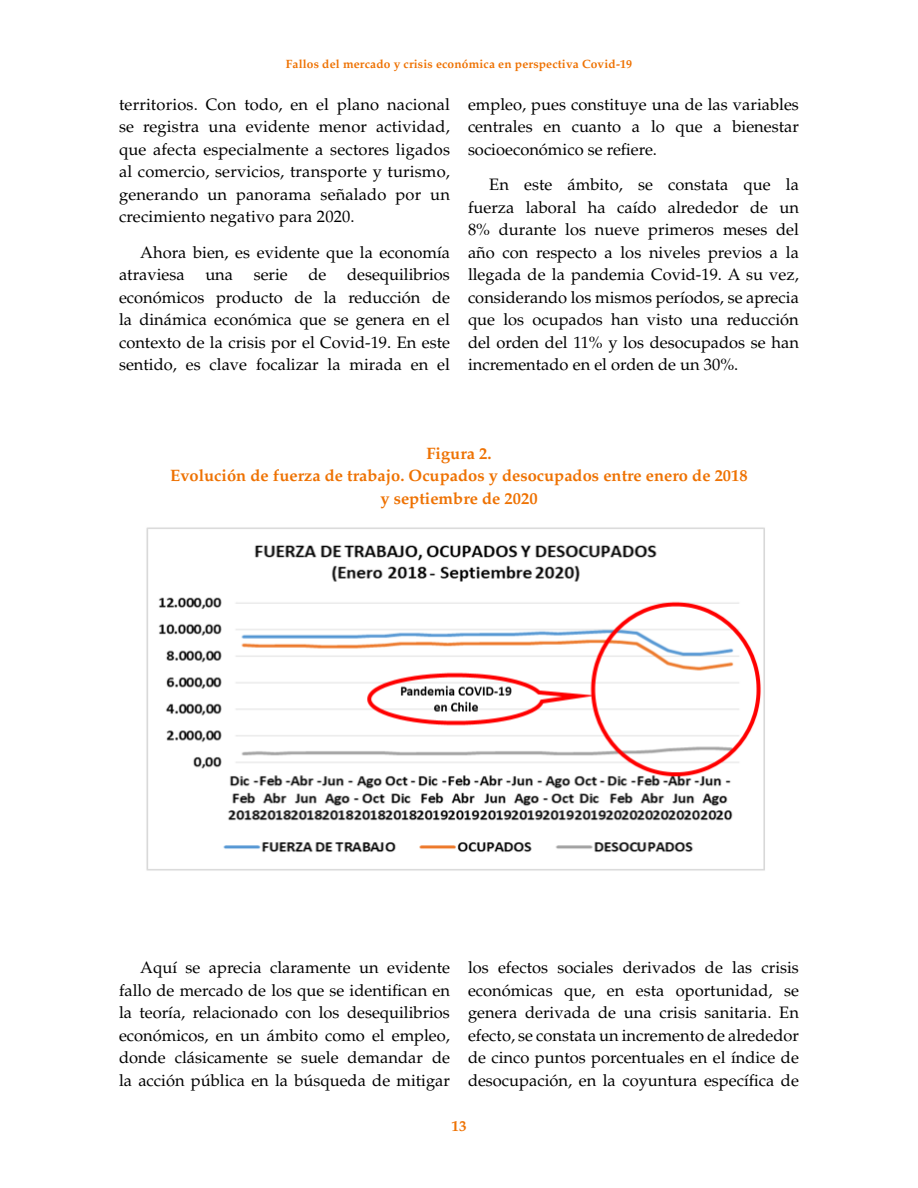
<style>
.page{position:relative;width:918px;height:1188px;background:#fff}
.page>*{position:absolute;margin:0;border:0;box-sizing:border-box;transform-origin:0 0}
.Texto{font:16.5px/22.5px "Palatino LT Std";color:#000;text-align:justify}
.Titulo_tabla_color_n{font:700 16.5px/22.5px "Palatino LT Std";color:#ee7203;text-align:center}
.t1{font:700 15px "Palatino LT Std";color:#ee7203}
.t2{font:700 12px "Palatino LT Std";letter-spacing:.01em;color:#ee7203}
</style>
<div class="page">
<img style="left:146px;top:527px;width:619px;height:344px">
<p class="t2" style="left:286px;top:57px;width:348px">Fallos del mercado y crisis económica en perspectiva Covid-19</p>
<p class="Texto" style="left:119px;top:93px;width:332px">territorios. Con todo, en el plano nacional se registra una evidente menor actividad, que afecta especialmente a sectores ligados al comercio, servicios, transporte y turismo, generando un panorama señalado por un crecimiento negativo para 2020.</p>
<p class="Texto" style="left:119px;top:241px;width:332px;text-indent:21px">Ahora bien, es evidente que la economía atraviesa una serie de desequilibrios económicos producto de la reducción de la dinámica económica que se genera en el contexto de la crisis por el Covid-19. En este sentido, es clave focalizar la mirada en el</p>
<p class="Texto" style="left:468px;top:93px;width:332px">empleo, pues constituye una de las variables centrales en cuanto a lo que a bienestar socioeconómico se refiere.</p>
<p class="Texto" style="left:468px;top:173px;width:332px;text-indent:21px">En este ámbito, se constata que la fuerza laboral ha caído alrededor de un 8% durante los nueve primeros meses del año con respecto a los niveles previos a la llegada de la pandemia Covid-19. A su vez, considerando los mismos períodos, se aprecia que los ocupados han visto una reducción del orden del 11% y los desocupados se han incrementado en el orden de un 30%.</p>
<p class="Titulo_tabla_color_n" style="left:170px;top:442px;width:579px">Figura 2.<br>Evolución de fuerza de trabajo. Ocupados y desocupados entre enero de 2018 y septiembre de 2020</p>
<p class="Texto" style="left:119px;top:957px;width:332px;text-indent:21px">Aquí se aprecia claramente un evidente fallo de mercado de los que se identifican en la teoría, relacionado con los desequilibrios económicos, en un ámbito como el empleo, donde clásicamente se suele demandar de la acción pública en la búsqueda de mitigar</p>
<p class="Texto" style="left:468px;top:957px;width:332px">los efectos sociales derivados de las crisis económicas que, en esta oportunidad, se genera derivada de una crisis sanitaria. En efecto, se constata un incremento de alrededor de cinco puntos porcentuales en el índice de desocupación, en la coyuntura específica de</p>
<p class="t1" style="left:451px;top:1117px;width:17px">13</p>
</div>
